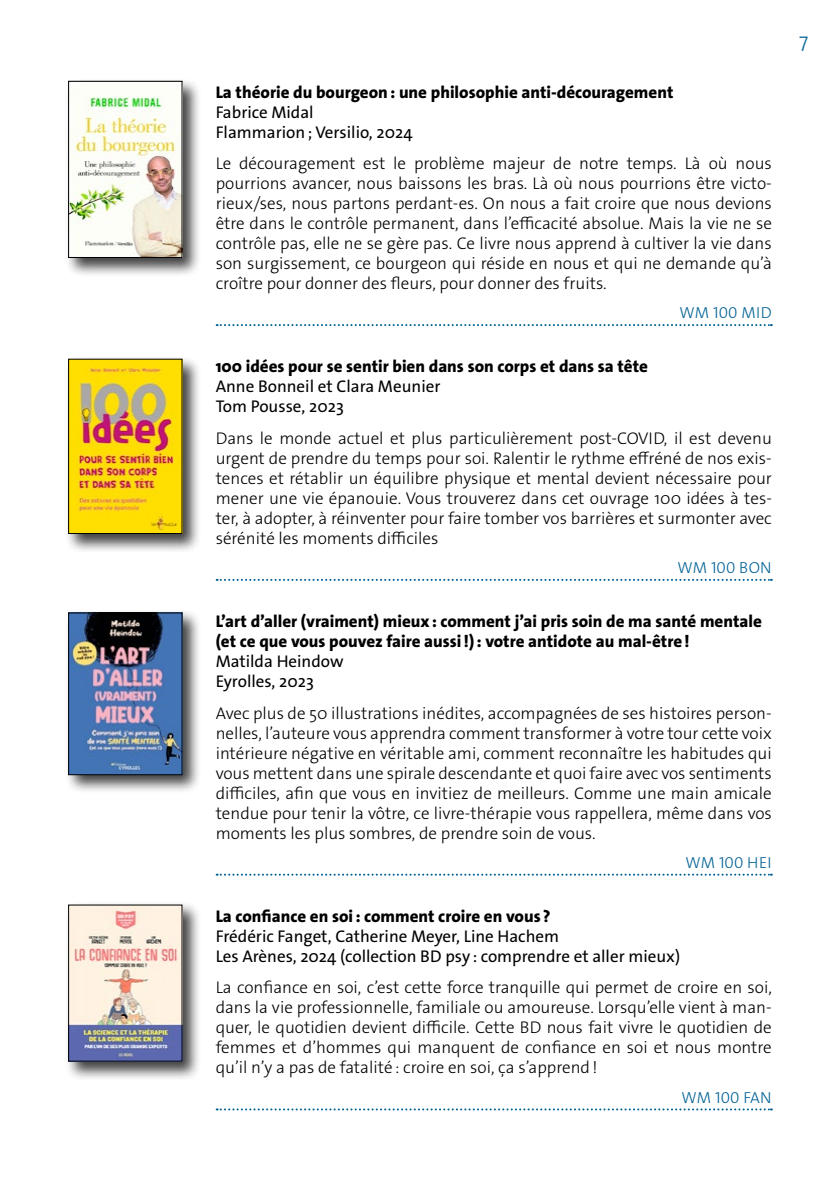
<style>
.page{position:relative;width:840px;height:1191px;background:#fff}
.page>*{position:absolute;margin:0;border:0;box-sizing:border-box;transform-origin:0 0}
.t1{font:300 20px "The Sans Os F";color:#006297}
.t2{font:300 17px/20px "The Sans Os F";color:#000;text-align:justify}
.t3{font:800 17px/20px "The Sans Os F";color:#000}
.t4{font:17px/20px "The Sans Os F";color:#000}
.t5{font:300 16px "The Sans Os F";letter-spacing:.005em;color:#006195}
</style>
<div class="page">
<svg style="left:216px;top:324px;width:555px;height:2px"></svg>
<svg style="left:216px;top:579px;width:555px;height:2px"></svg>
<svg style="left:216px;top:873px;width:555px;height:2px"></svg>
<svg style="left:216px;top:1108px;width:555px;height:2px"></svg>
<div style="left:64px;top:77px;width:137px;height:200px;background:#000;opacity:.75"></div>
<img style="left:70px;top:83px;width:110px;height:173px">
<div style="left:68px;top:81px;width:114px;height:177px;border:1px solid #000"></div>
<div style="left:64px;top:355px;width:137px;height:198px;background:#000;opacity:.75"></div>
<img style="left:70px;top:361px;width:110px;height:171px">
<div style="left:68px;top:359px;width:114px;height:175px;border:1px solid #000"></div>
<div style="left:64px;top:609px;width:137px;height:185px;background:#000;opacity:.75"></div>
<img style="left:70px;top:614px;width:110px;height:159px">
<div style="left:68px;top:612px;width:114px;height:163px;border:1px solid #000"></div>
<div style="left:64px;top:901px;width:137px;height:180px;background:#000;opacity:.75"></div>
<img style="left:70px;top:906px;width:110px;height:153px">
<p class="t3" style="left:215px;top:82px;width:459px">La théorie du bourgeon: une philosophie anti-découragement</p>
<p class="t4" style="left:215px;top:102px;width:198px">Fabrice Midal<br>Flammarion; Versilio, 2024</p>
<p class="t2" style="left:215px;top:153px;width:557px">Le découragement est le problème majeur de notre temps. Là où nous pourrions avancer, nous baissons les bras. Là où nous pourrions être victo&shy;rieux/ses, nous partons perdant-es. On nous a fait croire que nous devions être dans le contrôle permanent, dans l’efficacité absolue. Mais la vie ne se contrôle pas, elle ne se gère pas. Ce livre nous apprend à cultiver la vie dans son surgissement, ce bourgeon qui réside en nous et qui ne demande qu’à croître pour donner des fleurs, pour donner des fruits.</p>
<p class="t5" style="left:679px;top:303px;width:94px">WM 100 MID</p>
<p class="t3" style="left:215px;top:357px;width:433px">100 idées pour se sentir bien dans son corps et dans sa tête</p>
<p class="t4" style="left:215px;top:377px;width:226px">Anne Bonneil et Clara Meunier<br>Tom Pousse, 2023</p>
<p class="t2" style="left:215px;top:428px;width:557px">Dans le monde actuel et plus particulièrement post-COVID, il est devenu urgent de prendre du temps pour soi. Ralentir le rythme effréné de nos exis&shy;tences et rétablir un équilibre physique et mental devient nécessaire pour mener une vie épanouie. Vous trouverez dans cet ouvrage 100 idées à tes&shy;ter, à adopter, à réinventer pour faire tomber vos barrières et surmonter avec sérénité les moments difficiles</p>
<p class="t5" style="left:677px;top:557px;width:96px">WM 100 BON</p>
<p class="t3" style="left:215px;top:611px;width:547px">L’art d’aller (vraiment) mieux: comment j’ai pris soin de ma santé mentale (et ce que vous pouvez faire aussi!): votre antidote au mal-être!</p>
<p class="t4" style="left:215px;top:651px;width:129px">Matilda Heindow<br>Eyrolles, 2023</p>
<p class="t2" style="left:215px;top:703px;width:557px">Avec plus de 50 illustrations inédites, accompagnées de ses histoires person&shy;nelles, l’auteure vous apprendra comment transformer à votre tour cette voix intérieure négative en véritable ami, comment reconnaître les habitudes qui vous mettent dans une spirale descendante et quoi faire avec vos sentiments difficiles, afin que vous en invitiez de meilleurs. Comme une main amicale tendue pour tenir la vôtre, ce livre-thérapie vous rappellera, même dans vos moments les plus sombres, de prendre soin de vous.</p>
<p class="t5" style="left:685px;top:852px;width:88px">WM 100 HEI</p>
<p class="t3" style="left:215px;top:906px;width:336px">La confiance en soi: comment croire en vous ?</p>
<p class="t4" style="left:215px;top:926px;width:466px">Frédéric Fanget, Catherine Meyer, Line Hachem<br>Les Arènes, 2024 (collection BD psy : comprendre et aller mieux)</p>
<p class="t2" style="left:215px;top:977px;width:557px">La confiance en soi, c’est cette force tranquille qui permet de croire en soi, dans la vie professionnelle, familiale ou amoureuse. Lorsqu’elle vient à man&shy;quer, le quotidien devient difficile. Cette BD nous fait vivre le quotidien de femmes et d’hommes qui manquent de confiance en soi et nous montre qu’il n’y a pas de fatalité: croire en soi, ça s’apprend!</p>
<p class="t5" style="left:681px;top:1087px;width:92px">WM 100 FAN</p>
<p class="t1" style="left:798px;top:27px;width:11px">7</p>
</div>
